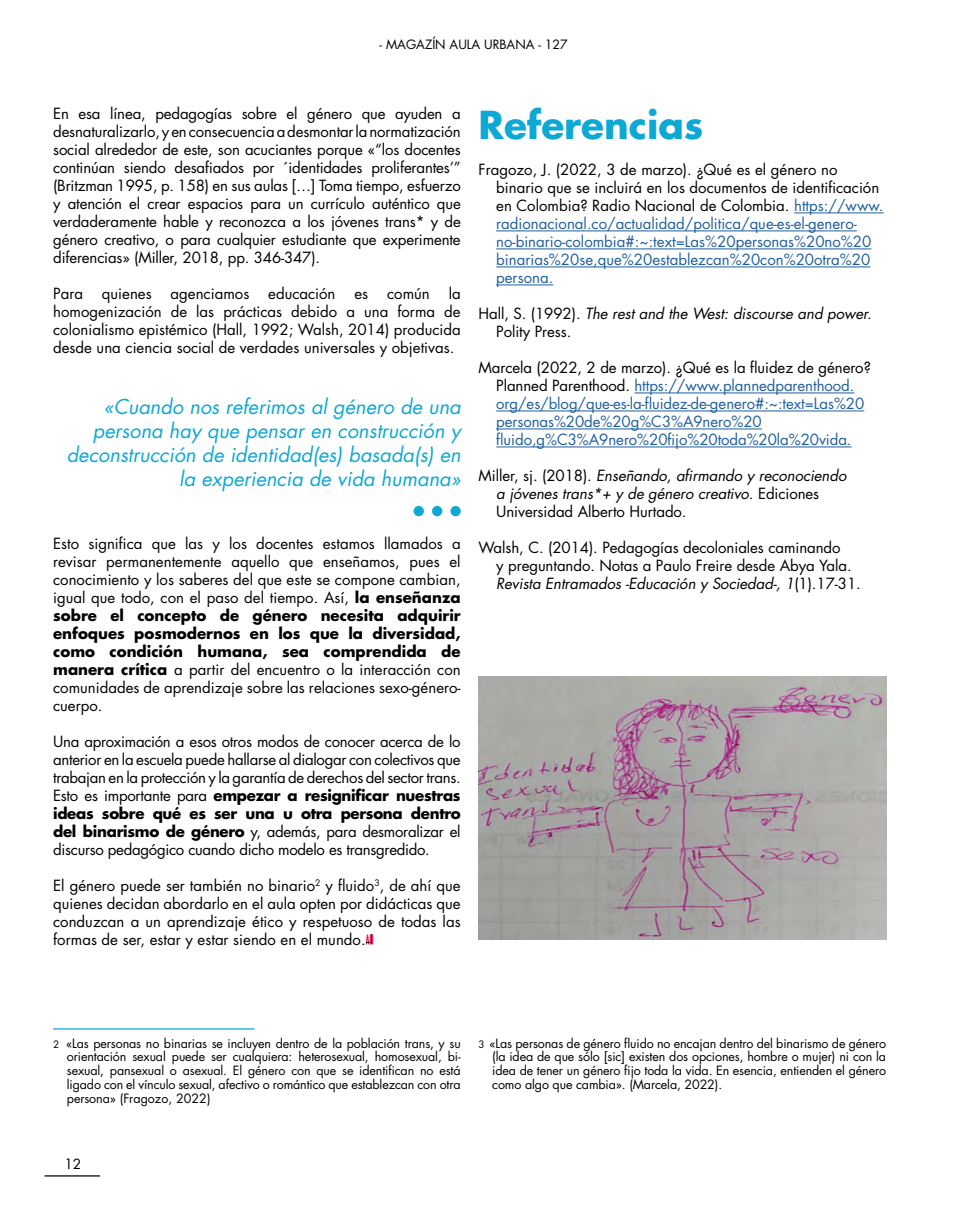
<style>
.page{position:relative;width:957px;height:1205px;background:#fff}
.page>*{position:absolute;margin:0;border:0;box-sizing:border-box;transform-origin:0 0}
.t1{font:700 37.5px "Futura Std";color:#0da8d4}
.t2{font:italic 20px/24px "Futura Std";color:#0da8d4;text-align:right}
.t3{font:15px/18px "Futura Std";color:#000;text-align:justify}
.t4{font:15px/18px "Futura Std";color:#215e9e}
.t5{font:italic 15px/18px "Futura Std";letter-spacing:-.005em;color:#000}
.t6{font:13.75px "Futura Std";color:#000}
.t7{font:12.5px/13.8px "Futura Std";letter-spacing:-.01em;color:#000;text-align:justify}
.s1{font-weight:700}
.s2{color:#000}
.s3{font-style:normal}
.s4{font-style:italic}
.s5{font-size:10px}
</style>
<div class="page">
<hr style="left:45px;top:1175px;width:55px;height:1px;background:#000">
<svg style="left:366px;top:934px;width:7px;height:11px"></svg>
<div style="left:413px;top:506px;width:11px;height:10px;background:#0da8d4;border-radius:50%"></div>
<div style="left:432px;top:506px;width:10px;height:10px;background:#0da8d4;border-radius:50%"></div>
<div style="left:450px;top:506px;width:11px;height:10px;background:#0da8d4;border-radius:50%"></div>
<hr style="left:53px;top:1028px;width:201px;height:1px;background:#0da8d4">
<hr style="left:794px;top:212px;width:89px;height:1px;background:#215e9e">
<hr style="left:496px;top:230px;width:361px;height:1px;background:#215e9e">
<hr style="left:496px;top:248px;width:375px;height:1px;background:#215e9e">
<hr style="left:496px;top:266px;width:374px;height:1px;background:#215e9e">
<hr style="left:496px;top:284px;width:57px;height:1px;background:#215e9e">
<hr style="left:634px;top:392px;width:220px;height:1px;background:#215e9e">
<hr style="left:496px;top:410px;width:368px;height:1px;background:#215e9e">
<hr style="left:496px;top:428px;width:266px;height:1px;background:#215e9e">
<hr style="left:496px;top:446px;width:355px;height:1px;background:#215e9e">
<img style="left:479px;top:676px;width:407px;height:263px">
<p class="t7" style="left:379px;top:37px;width:190px">- MAGAZÍN AULA URBANA - 127</p>
<p class="t3" style="left:53px;top:104px;width:409px">En esa línea, pedagogías sobre el género que ayuden a desnaturalizarlo, y en consecuencia a desmontar la normatización social alrededor de este, son acuciantes porque «“los docentes continúan siendo desafiados por ´identidades proliferantes’” (Britzman 1995, p. 158) en sus aulas […] Toma tiempo, esfuerzo y atención el crear espacios para un currículo auténtico que verdaderamente hable y reconozca a los jóvenes trans* y de género creativo, o para cualquier estudiante que experimente diferencias» (Miller, 2018, pp. 346-347).</p>
<p class="t3" style="left:53px;top:284px;width:31px">Para</p>
<p class="t3" style="left:102px;top:284px;width:51px">quienes</p>
<p class="t3" style="left:171px;top:284px;width:80px">agenciamos</p>
<p class="t3" style="left:268px;top:284px;width:69px">educación</p>
<p class="t3" style="left:354px;top:284px;width:15px">es</p>
<p class="t3" style="left:387px;top:284px;width:44px">común</p>
<p class="t3" style="left:53px;top:284px;width:409px;text-indent:395px">la homogenización de las prácticas debido a una forma de colonialismo epistémico (Hall, 1992; Walsh, 2014) producida desde una ciencia social de verdades universales y objetivas.</p>
<h2 class="t2" style="left:67px;top:395px;width:395px">«Cuando nos referimos al género de una persona hay que pensar en construcción y deconstrucción de identidad(es) basada(s) en la experiencia de vida humana»</h2>
<p class="t3" style="left:53px;top:534px;width:409px">Esto significa que las y los docentes estamos llamados a revisar permanentemente aquello que enseñamos, pues el conocimiento y los saberes del que este se compone cambian, igual que todo, con el paso del tiempo. Así, <span class="s1">la enseñanza sobre el concepto de género necesita adquirir enfoques posmodernos en los que la diversidad, como condición humana, sea comprendida de manera crítica</span> a partir del encuentro o la interacción con comunidades de aprendizaje sobre las relaciones sexo-género&shy;cuerpo.</p>
<p class="t3" style="left:53px;top:732px;width:409px">Una aproximación a esos otros modos de conocer acerca de lo anterior en la escuela puede hallarse al dialogar con colectivos que trabajan en la protección y la garantía de derechos del sector trans.<br>Esto es importante para <span class="s1">empezar a resignificar nuestras ideas sobre qué es ser una u otra persona dentro del binarismo de género</span> y, además, para desmoralizar el discurso pedagógico cuando dicho modelo es transgredido.</p>
<p class="t3" style="left:53px;top:876px;width:409px">El género puede ser también no binario<sup>2</sup> y fluido<sup>3</sup>, de ahí que quienes decidan abordarlo en el aula opten por didácticas que conduzcan a un aprendizaje ético y respetuoso de todas las formas de ser, estar y estar siendo en el mundo.</p>
<h1 class="t1" style="left:478px;top:100px;width:226px">Referencias</h1>
<p class="t4" style="left:496px;top:161px;width:389px;text-indent:-18px"><span class="s2">Fragozo, J. (2022, 3 de marzo). ¿Qué es el género no binario que se incluirá en los documentos de identificación en Colombia? Radio Nacional de Colombia.</span> https://www. radionacional.co/actualidad/politica/que-es-el-genero&shy;no-binario-colombia#:~:text=Las%20personas%20no%20 binarias%20se,que%20establezcan%20con%20otra%20 persona.</p>
<p class="t5" style="left:496px;top:305px;width:377px;text-indent:-18px"><span class="s3">Hall, S. (1992).</span> The rest and the West: discourse and power.<br><span class="s3">Polity Press.</span></p>
<p class="t4" style="left:496px;top:359px;width:376px;text-indent:-18px"><span class="s2">Marcela (2022, 2 de marzo). ¿Qué es la fluidez de género?<br>Planned Parenthood.</span> https://www.plannedparenthood. org/es/blog/que-es-la-fluidez-de-genero#:~:text=Las%20 personas%20de%20g%C3%A9nero%20 fluido,g%C3%A9nero%20fijo%20toda%20la%20vida.</p>
<p class="t5" style="left:496px;top:467px;width:352px;text-indent:-18px"><span class="s3">Miller, sj. (2018).</span> Enseñando, afirmando y reconociendo a jóvenes trans*+ y de género creativo. <span class="s3">Ediciones<br>Universidad Alberto Hurtado.</span></p>
<p class="t3" style="left:496px;top:539px;width:366px;text-align:left;text-indent:-18px">Walsh, C. (2014). Pedagogías decoloniales caminando<br>y preguntando. Notas a Paulo Freire desde Abya Yala.<br><span class="s4">Revista Entramados -Educación y Sociedad-, 1</span>(1).17-31.</p>
<p class="t7" style="left:67px;top:1036px;width:395px;text-indent:-14px"><span class="s5">2</span> «Las personas no binarias se incluyen dentro de la población trans, y su orientación sexual puede ser cualquiera: heterosexual, homosexual, bi&shy;sexual, pansexual o asexual. El género con que se identifican no está ligado con el vínculo sexual, afectivo o romántico que establezcan con otra persona» (Fragozo, 2022)</p>
<p class="t7" style="left:492px;top:1036px;width:395px;text-indent:-14px"><span class="s5">3</span> «Las personas de género fluido no encajan dentro del binarismo de género (la idea de que sólo [sic] existen dos opciones, hombre o mujer) ni con la idea de tener un género fijo toda la vida. En esencia, entienden el género como algo que cambia». (Marcela, 2022).</p>
<p class="t6" style="left:64px;top:1155px;width:18px">12</p>
</div>
